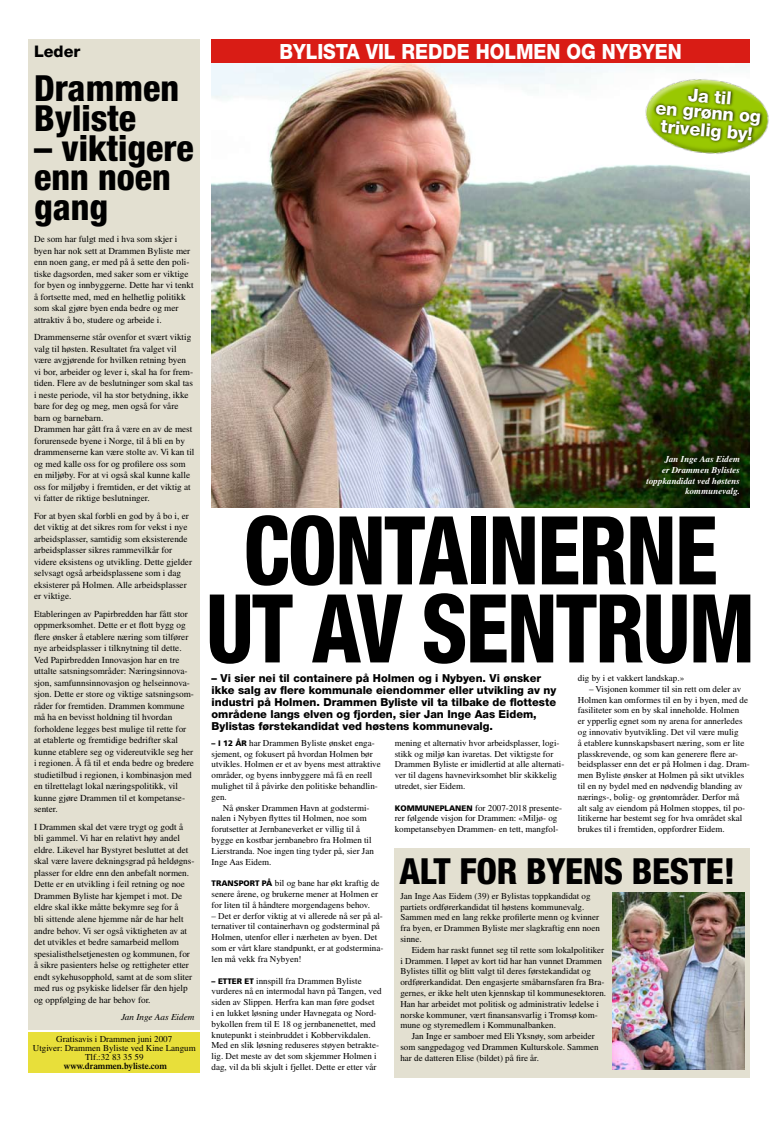
<style>
.page{position:relative;width:781px;height:1129px;background:#fff}
.page>*{position:absolute;margin:0;border:0;box-sizing:border-box;transform-origin:0 0}
.t1{font:800 condensed 95px/78px "Helvetica Neue LT Std";letter-spacing:-.02em;color:#000;text-align:center;scale:.9 1}
.t2{font:800 condensed 36px/29.5px "Helvetica Neue LT Std";letter-spacing:-.01em;color:#000}
.t3{font:800 21px "Helvetica Neue LT Std";color:#fff;scale:.9 1}
.t4{font:800 18px/16px "Helvetica Neue LT Std";color:#fff;text-align:center}
.t5{font:800 16px "Helvetica Neue LT Std";color:#000}
.t6{font:800 11px/12px "Helvetica Neue LT Std";color:#000}
.t7{font:9.2px/11.5px "Times LT Std";color:#000}
.t8{font:italic 9.2px "Times LT Std";color:#000}
.t9{font:9px/10.8px "Times LT Std";color:#000}
.t10{font:italic 700 9px/10.8px "Times LT Std";color:#fff;text-align:right}
.t11{font:600 9px "Times LT Std";color:#000}
.t12{font:900 8px "Frutiger LT Std";color:#000}
.s1{font-family:"Frutiger LT Std";font-weight:900;font-size:8px}
</style>
<div class="page">
<div style="left:28px;top:1032px;width:172px;height:40px;background:#e8df3a"></div>
<img style="left:211px;top:63px;width:538px;height:444px">
<div style="left:28px;top:40px;width:172px;height:989px;background:#e3e0d1"></div>
<div style="left:211px;top:40px;width:538px;height:23px;background:#d91c15"></div>
<div style="left:394px;top:848px;width:355px;height:229px;background:#e3e0d1"></div>
<img style="left:612px;top:892px;width:132px;height:177px">
<img style="left:631px;top:67px;width:138px;height:97px">
<svg style="left:652px;top:85px;width:111px;height:61px;background:#81a11a"></svg>
<h3 class="t5" style="left:34px;top:42px;width:48px">Leder</h3>
<h2 class="t2" style="left:34px;top:72px;width:146px;line-height:30px">DRAMMEN<br>BYLISTE</h2>
<h2 class="t2" style="left:34px;top:132px;width:161px">– VIKTIGERE<br>ENN NOEN<br>GANG</h2>
<p class="t7" style="left:34px;top:233px;width:161px">De som har fulgt med i hva som skjer i byen har nok sett at Drammen Byliste mer enn noen gang, er med på å sette den poli&shy;tiske dagsorden, med saker som er viktige for byen og innbyggerne. Dette har vi tenkt å fortsette med, med en helhetlig politikk som skal gjøre byen enda bedre og mer attraktiv å bo, studere og arbeide i.</p>
<p class="t7" style="left:34px;top:331px;width:162px">Drammenserne står ovenfor et svært viktig valg til høsten. Resultatet fra valget vil være avgjørende for hvilken retning byen vi bor, arbeider og lever i, skal ha for frem&shy;tiden. Flere av de beslutninger som skal tas i neste periode, vil ha stor betydning, ikke bare for deg og meg, men også for våre barn og barnebarn.<br>Drammen har gått fra å være en av de mest forurensede byene i Norge, til å bli en by drammenserne kan være stolte av. Vi kan til og med kalle oss for og profilere oss som en miljøby. For at vi også skal kunne kalle oss for miljøby i fremtiden, er det viktig at vi fatter de riktige beslutninger.</p>
<p class="t7" style="left:34px;top:509px;width:159px">For at byen skal forbli en god by å bo i, er det viktig at det sikres rom for vekst i nye arbeidsplasser, samtidig som eksisterende arbeidsplass er sikres rammevilkår for videre eksistens og utvikling. Dette gjelder selvsagt også arbeidsplassene som i dag eksisterer på Holmen. Alle arbeidsplasser er viktige.</p>
<p class="t7" style="left:34px;top:607px;width:161px">Etableringen av Papirbredden har fått stor oppmerksomhet. Dette er et flott bygg og flere ønsker å etablere næring som tilfører nye arbeidsplasser i tilknytning til dette.<br>Ved Papirbredden Innovasjon har en tre uttalte satsningsområder: Næringsinnova&shy;sjon, samfunnsinnovasjon og helseinnova&shy;sjon. Dette er store og viktige satsningsom&shy;råder for fremtiden. Drammen kommu</p>
<p class="t7" style="left:176px;top:699px;width:10px">ne</p>
<p class="t7" style="left:34px;top:711px;width:161px">må ha en bevisst holdning til hvordan forholdene legges best mulige til rette for at etablerte og fremtidige bedrifter skal kunne etablere seg og videreutvikle seg her i regionen. Å få til et enda bedre og bredere studietilbud i regionen, i kombinasjon med en tilrettelagt lokal næringspolitikk, vil kunne gjøre Drammen til et kompetanse&shy;senter.</p>
<p class="t7" style="left:34px;top:820px;width:162px">I Drammen skal det være trygt og godt å bli gammel. Vi har en relativt høy andel eldre. Likevel har Bystyret besluttet at det skal være lavere dekningsgrad på heldøgns&shy;plass er for eldre enn den anbefalt normen.<br>Dette er en utvikling i feil retning og noe Drammen Byliste har kjempet i mot. De eldre skal ikke måtte bekymre seg for å<br>bli sittende alene hjemme når de har helt andre behov. Vi ser også viktigheten av at det utvikles et bedre samarbeid mellom spesialisthelsetjenesten og kommu</p>
<p class="t7" style="left:34px;top:947px;width:160px;text-indent:127px">nen, for å sikre pasienters helse og rettigheter etter endt sykehus opphold, samt at de som sliter med rus og psykiske lidelser får den hjelp og oppfølging de har behov for.</p>
<p class="t8" style="left:121px;top:1011px;width:75px">Jan Inge Aas Eidem</p>
<p class="t9" style="left:56px;top:1033px;width:117px">Gratisavis i Drammen juni 2007</p>
<p class="t9" style="left:33px;top:1042px;width:158px">Utgiver: Drammen Byliste ved Kine Langum</p>
<p class="t9" style="left:85px;top:1051px;width:60px">Tlf.:32 83 35 59</p>
<p class="t11" style="left:64px;top:1060px;width:104px">www.drammen.byliste.com</p>
<h3 class="t3" style="left:279px;top:39px;width:246px">By-lis-ta vil red-de Hol-m</h3>
<h3 class="t3" style="left:533px;top:39px;width:166px">en og nybyen</h3>
<h3 class="t4" style="left:657px;top:83px;width:107px;rotate:5deg">Ja til<br>en grøn- n og</h3>
<h3 class="t4" style="left:661px;top:118px;width:94px;rotate:5deg">tri-ve- lig by!</h3>
<p class="t10" style="left:646px;top:453px;width:95px">Jan Inge Aas Eidem<br>er Drammen Bylistes toppkandidat ved høstens kommunevalg.</p>
<h1 class="t1" style="left:206px;top:510px;width:611px">CON-TAI- NERN-E<br>UT AV SEN-TRUM</h1>
<p class="t6" style="left:211px;top:672px;width:331px">– Vi sier nei til con-tai- ner-e på Hol- men og i Nybyen. Vi øns-ker ikke salg av fle- re kom-</p>
<p class="t9" style="left:577px;top:672px;width:108px">dig by i et vak-kert land-skap.»</p>
<p class="t9" style="left:577px;top:683px;width:173px;text-indent:11px">– Vi-sjo-nen kom-mer til sin rett om de-ler av Hol-men kan om-for-mes til en by i byen, med de fa-si-li-te-ter som en by skal in-ne-hol-de. Hol-men<br>er yp-per-lig eg-net som ny are-na for an-ner-le-des og in-no-va-tiv by-ut-vik-ling. Det vil være mu-lig<br>å etab-le-re kunn-skaps-ba-sert næ-ring, som er lite plass-kre-ven-de, og som kan ge-ne-re-re fle-re ar&shy;beids-plas-ser enn det er på Hol-men i dag. Dram&shy;men By-lis-te øns-ker at Hol-men på sikt ut-vik-les til en ny by-del med en nød-ven-dig blan-ding av næ-rings- , bo-lig- og grønt-om-rå-der. Der-for må alt salg av ei-en-dom på Hol-men stop-pes, til po&shy;li-ti-ker-ne har be-stemt seg for hva om-rå-det skal bru-kes til i frem-tiden, opp-ford-rer Ei-dem.</p>
<p class="t6" style="left:211px;top:684px;width:346px;text-indent:212px">mer eller utvikling av ny industri på Holmen. Drammen By-lis-te vil ta til- ba-ke de flot-tes-te om- rå-de-ne langs el-ven og fjor-den, sier Jan Inge Aas Ei-dem, By-lis-tas førstekan-di-dat ved høs-tens kom- mu-ne-valg.</p>
<p class="t6" style="left:332px;top:684px;width:87px">mu-na-le ei-en-dom-</p>
<p class="t9" style="left:211px;top:737px;width:170px"><span class="s1">– I 12 ÅR</span> har Dram-men By-lis-te øns-ket en-ga&shy;sje-ment, og fo-ku-sert på hvor-dan Hol-men bør ut-vik-les. Hol-men er et av by-ens mest at-trak-ti-ve om-rå-der, og by-ens inn-byg-ge-re må få en re-ell mu-lig-het til å på-vir-ke den po-li-tis-ke be-hand-lin&shy;gen.</p>
<p class="t9" style="left:211px;top:802px;width:159px;text-indent:11px">Nå øns-ker Dram-men Havn at gods-ter-mi&shy;na-len i Ny-by-en flyt-tes til Hol-men, noe som for-ut-s</p>
<p class="t9" style="left:394px;top:737px;width:171px">me-ning et al-ter-na-tiv hvor ar-beids-plas-ser, lo-gi&shy;stikk og mil-jø kan iva-re-tas. Det vik-tig-ste for Dram-men By-lis-te er imid-ler-tid at alle al-ter-na-ti&shy;ver til da-gens hav-ne-virk-s om-het blir skik-ke-lig ut-re-det, sier Ei-dem.</p>
<p class="t9" style="left:394px;top:802px;width:169px"><span class="s1">KOM-MU-NE- PLA-NEN</span> for 2007-2018 pre-sen-te&shy;rer føl-gen-de vi-sjon for Dram-men: «Mil-jø- og kom-pe-tan-se-by-en Dram-men- en tett, mang-fol-</p>
<p class="t9" style="left:211px;top:823px;width:164px;text-indent:21px">et-ter at Jern-ba-ne-ver-ket er vil-lig til å byg-ge en kost-bar jern-ba-ne-bro fra Hol-men til Lierstranda. Noe ingen ting tyder på, sier Jan Inge Aas Ei-dem.</p>
<p class="t9" style="left:211px;top:877px;width:169px"><span class="s1">TRANS-PORT PÅ</span> bil og bane har økt kraf-tig de se-ne-re åre-ne, og bru-ke-rne me-ner at Hol-men er for li-ten til å hånd-te-re mor-gen-da-gens be-hov.</p>
<p class="t9" style="left:211px;top:910px;width:173px">– Det er der-for vik-tig at vi al-le-re-de nå ser på al&shy;ter-na-ti-ver til con-tai-ner-havn og gods-ter-mi-nal på Hol-men, uten-for el-ler i nær-he-ten av byen. Det som er vårt kla-re stand-punkt, er at gods-ter-mi-na&shy;len må vekk fra Ny-by-en!</p>
<p class="t12" style="left:211px;top:975px;width:16px">– ET-TE</p>
<p class="t12" style="left:236px;top:975px;width:10px">R ET</p>
<h2 class="t2" style="left:399px;top:855px;width:337px">ALT FOR BYENS BESTE!</h2>
<p class="t9" style="left:400px;top:890px;width:191px">Jan Inge Aas Eidem (39) er Bylistas toppkandidat og partiets ordførerkandidat til høstens kommu</p>
<p class="t9" style="left:400px;top:900px;width:201px;text-indent:158px">nevalg.<br>Sammen med en lang rekke profilerte menn og kvinner fra byen, er Drammen Byliste mer slagkraftig enn noen sinne.</p>
<p class="t9" style="left:400px;top:944px;width:205px;text-indent:11px">Eidem har raskt funnet seg til rette som lokalpolitiker i Drammen. I løpet av kort tid har han vunnet Drammen Bylistes tillit og blitt valgt til deres førstekandidat og ordførerkandidat. Den engasjerte småbarnsfaren fra Bra&shy;gernes, er ikke helt uten kjennskap til kommu</p>
<p class="t9" style="left:211px;top:974px;width:151px;text-indent:45px">inn-spill fra Dram-men By-lis-te vur-de-res nå en in-ter-mo-</p>
<p class="t9" style="left:211px;top:985px;width:171px;text-indent:83px">dal havn på Tan-gen, ved si-den av Slip-pen. Her-fra kan man føre god-s et<br>i en luk-ket løs-ning un-der Hav-ne-ga-ta og Nord&shy;bykollen frem til E 18 og jern-ba-ne-net-tet, med knu-te-punkt i stein-brud-det i Kobbervikdalen.<br>Med en slik løsning reduseres støyen betrakte&shy;lig. Det mes-te av det som skjem-mer Hol-men i dag, vil da bli skjult i fjel-let. Det-te er et-ter vår</p>
<p class="t9" style="left:400px;top:987px;width:207px;text-indent:164px">nesektoren.<br>Han har arbeidet mot politisk og administrativ ledelse i norske kommu</p>
<p class="t9" style="left:400px;top:1008px;width:199px;text-indent:54px">ner, vært finansansvarlig i Troms ø kom&shy;mune og styremedlem i Kommu</p>
<p class="t9" style="left:516px;top:1019px;width:41px">nalbanken.</p>
<p class="t9" style="left:411px;top:1030px;width:184px">Jan Inge er samboer med Eli Yksnøy, som arbeider</p>
<p class="t9" style="left:400px;top:1041px;width:200px">som sangpedagog ved Drammen Kulturskole. Sammen</p>
<p class="t9" style="left:400px;top:1052px;width:140px">har de datteren Elise (bildet) på fire år.</p>
</div>
